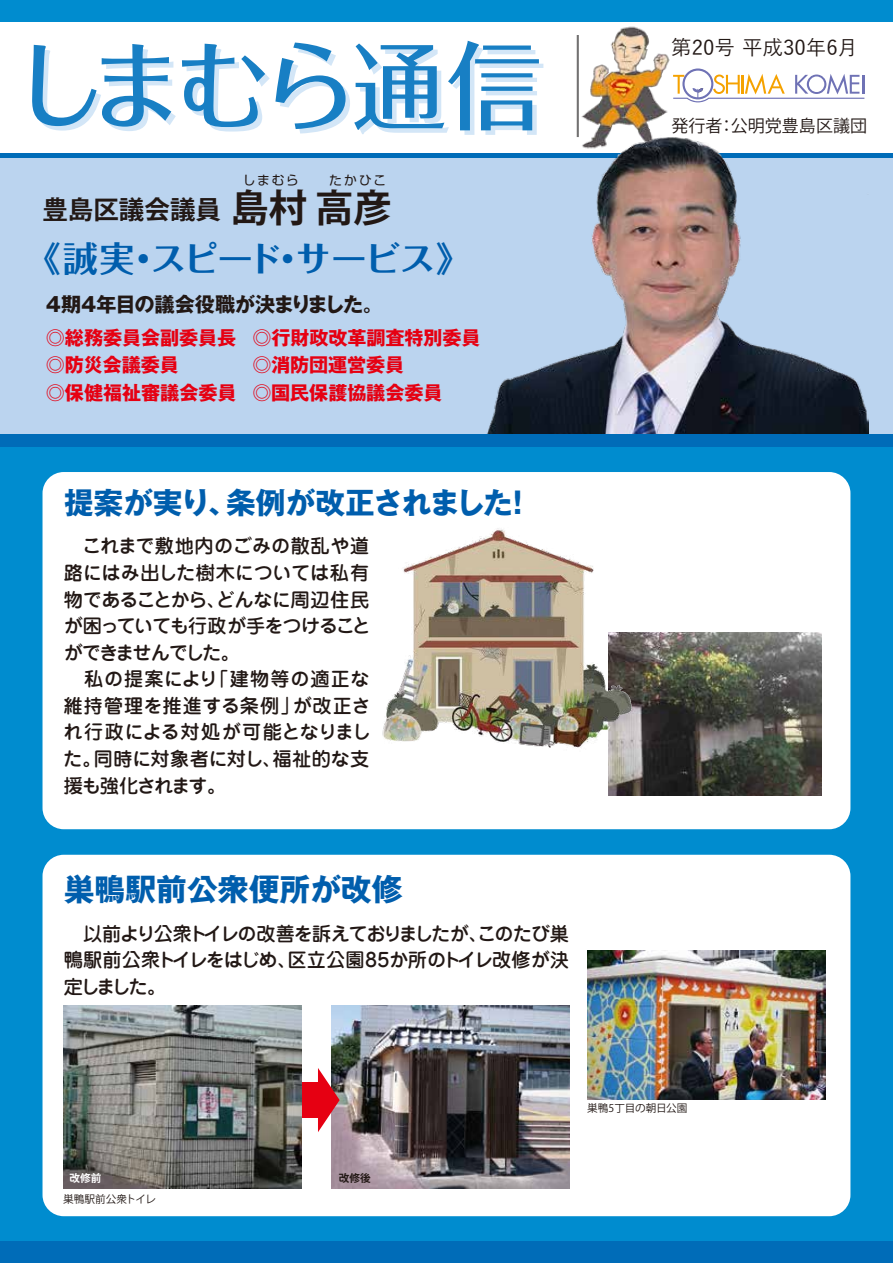
<style>
.page{position:relative;width:893px;height:1263px;background:#fff}
.page>*{position:absolute;margin:0;border:0;box-sizing:border-box;transform-origin:0 0}
.t1{font:500 95.7px "Folk Pro";letter-spacing:-.075em;color:#187fc4}
.t2{font:700 35.1px "Folk Pro";letter-spacing:-.03em;color:#005ead}
.t3{font:700 30.9px "Gothic MB101 Pro";color:#005ead}
.t4{font:700 29.7px "Gothic MB101 Pro";letter-spacing:-.01em;color:#005ead}
.t5{font:700 25.5px "Koz Go Pro";color:#221815}
.t6{font:20.55px "Yu Gothic Std M";color:#221815}
.t7{font:700 20.25px "Gothic MB101 Pro";letter-spacing:-.015em;color:#221815}
.t8{font:500 19.2px/26.5px "Jun 34 Pro";letter-spacing:-.015em;color:#221815;text-align:justify}
.t9{font:700 19.2px/27.6px "Gothic MB101 Pro";letter-spacing:-.005em;color:#e60012}
.t10{font:16.95px "Koz Go Pro";color:#221815}
.t11{font:12.75px "Shin Go Pro";letter-spacing:.14em;color:#221815}
.t12{font:10.65px "Koz Go Pro";color:#221815}
.t13{font:700 10.65px "Koz Go Pro";color:#fff}
.t14{font:700 10.65px "Koz Go Pro";color:#221815}
.s1{font-size:38.25px}
</style>
<div class="page">
<div style="left:0;top:155px;width:893px;height:281px;background:#bbd4ef"></div>
<div style="left:0;top:0;width:893px;height:21px;background:#008ccf"></div>
<hr style="left:0;top:153px;width:893px;height:4px;background:#006cb8">
<div style="left:0;top:439px;width:893px;height:815px;background:#008ccf"></div>
<svg style="left:675px;top:68px;width:189px;height:34px"></svg>
<div style="left:0;top:1242px;width:893px;height:21px;background:#006cb8"></div>
<div style="left:43px;top:855px;width:807px;height:361px;background:#fff;border-radius:21px"></div>
<img style="left:575px;top:21px;width:100px;height:107px">
<div style="left:43px;top:472px;width:807px;height:357px;background:#fff;border-radius:21px"></div>
<img style="left:332px;top:1006px;width:238px;height:183px">
<svg style="left:318px;top:1068px;width:22px;height:64px"></svg>
<div style="left:263px;top:1083px;width:58px;height:34px;background:#e60012"></div>
<img style="left:64px;top:1006px;width:238px;height:183px">
<img style="left:609px;top:632px;width:212px;height:163px">
<img style="left:382px;top:528px;width:293px;height:224px">
<img style="left:588px;top:950px;width:238px;height:149px">
<img style="left:485px;top:128px;width:383px;height:306px">
<div style="left:0;top:434px;width:893px;height:12px;background:#006cb8"></div>
<h1 class="t1" style="left:14px;top:5px;width:531px">しまむら通信</h1>
<p class="t6" style="left:671px;top:33px;width:188px">第20号 平成30年6月</p>
<p class="t10" style="left:671px;top:115px;width:197px">発行者：公明党豊島区議団</p>
<p class="t11" style="left:243px;top:169px;width:145px">しまむら　 たかひこ</p>
<h3 class="t5" style="left:42px;top:193px;width:351px">豊島区議会議員 <span class="s1">島村 高彦</span></h3>
<h2 class="t2" style="left:26px;top:228px;width:446px">《誠実・スピード・サービス》</h2>
<p class="t7" style="left:46px;top:287px;width:339px">4期4年目の議会役職が決まりました。</p>
<p class="t9" style="left:46px;top:321px;width:436px">◎総務委員会副委員長 ◎行財政改革調査特別委員◎防災会議委員</p>
<p class="t9" style="left:46px;top:349px;width:398px;text-indent:206px">◎消防団運営委員<br>◎保健福祉審議会委員 ◎国民保護協議会委員</p>
<h3 class="t4" style="left:64px;top:478px;width:470px">提案が実り、条例が改正されました！</h3>
<p class="t8" style="left:63px;top:531px;width:309px;text-align:left">　これまで敷地内のごみの散乱や道路にはみ出した樹木については私有物であることから、どんなに周辺住民が困っていても行政が手をつけることができませんでした。<br>　私の提案により「建物等の適正な維持管理を推進する条例」が改正され行政による対処が可能となりました。同時に対象者に対し、福祉的な支援も強化されます。</p>
<h3 class="t3" style="left:64px;top:863px;width:340px">巣鴨駅前公衆便所が改修</h3>
<p class="t8" style="left:64px;top:918px;width:507px">　以前より公衆トイレの改善を訴えておりましたが、このたび巣鴨駅前公衆トイレをはじめ、区立公園85か所のトイレ改修が決定しました。</p>
<p class="t13" style="left:70px;top:1171px;width:33px">改修前</p>
<p class="t14" style="left:339px;top:1171px;width:33px">改修後</p>
<p class="t12" style="left:63px;top:1192px;width:94px">巣鴨駅前公衆トイレ</p>
<p class="t12" style="left:587px;top:1101px;width:102px">巣鴨5丁目の朝日公園</p>
</div>
